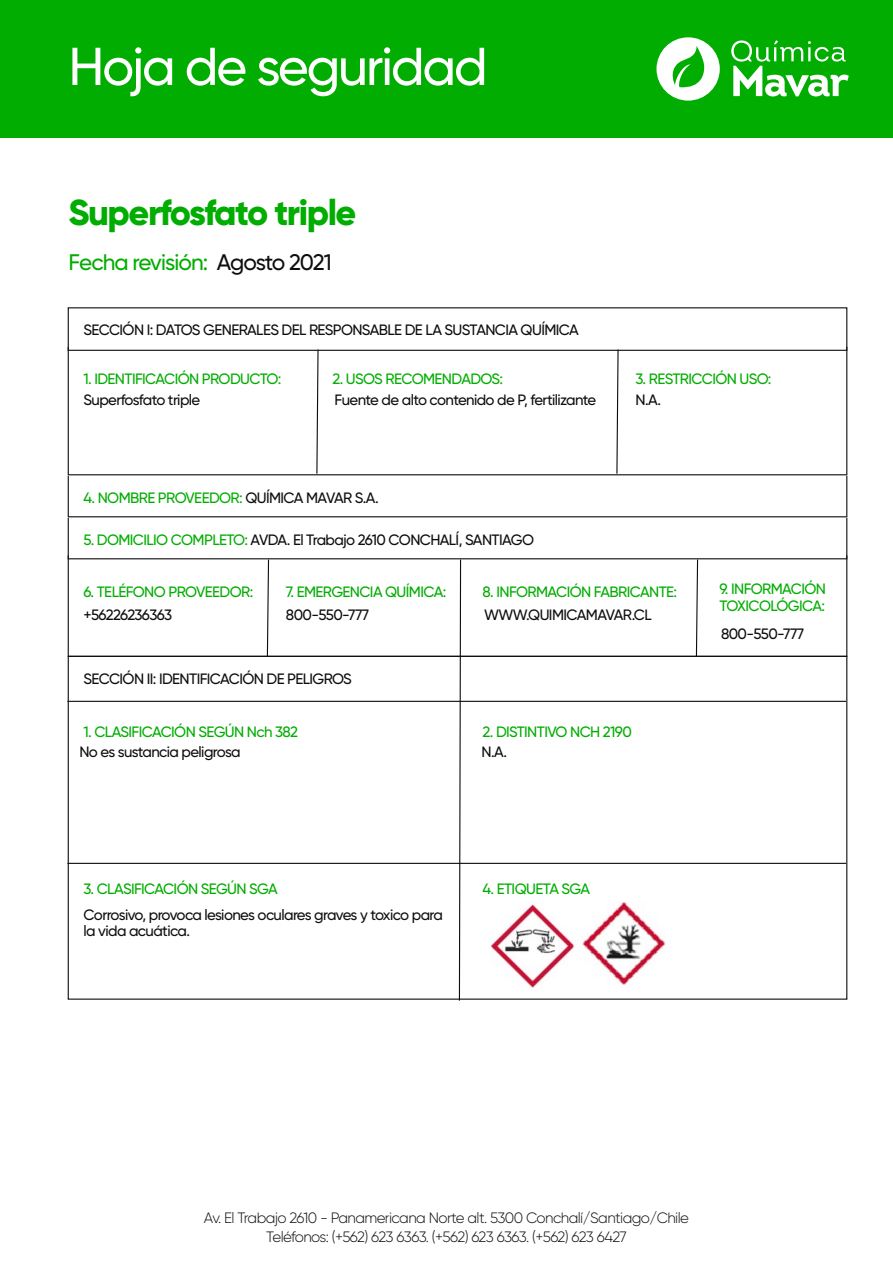
<style>
.page{position:relative;width:893px;height:1263px;background:#fff}
.page>*{position:absolute;margin:0;border:0;box-sizing:border-box;transform-origin:0 0}
.t1{font:500 53.25px "Gilroy";letter-spacing:-.04em;color:#fff}
.t2{font:800 36px "Gilroy";letter-spacing:-.04em;color:#00ad00}
.t3{font:500 22.5px "Gilroy";letter-spacing:-.045em;color:#00ad00}
.t4{font:500 15px/16.5px "Gilroy";letter-spacing:-.04em;color:#0e0e0e}
.t5{font:500 15px/16.5px "Gilroy";letter-spacing:-.04em;color:#00ad00}
.t6{font:300 15px/18.9px "Gilroy";letter-spacing:-.04em;color:#0e0e0e;text-align:center}
.s1{color:#0e0e0e}
.s2{color:#00ad00}
</style>
<div class="page">
<div style="left:0;top:0;width:893px;height:138px;background:#00ad00"></div>
<svg style="left:656px;top:37px;width:64px;height:64px"></svg>
<svg style="left:731px;top:40px;width:118px;height:57px"></svg>
<svg style="left:68px;top:348px;width:779px;height:653px"></svg>
<hr style="left:68px;top:701px;width:778px;height:1px;background:#0e0e0e">
<hr style="left:68px;top:863px;width:778px;height:1px;background:#0e0e0e">
<h1 class="t1" style="left:68px;top:34px;width:421px">Hoja de seguridad</h1>
<h2 class="t2" style="left:68px;top:190px;width:290px">Superfosfato triple</h2>
<h3 class="t3" style="left:68px;top:249px;width:265px">Fecha revisión: <span class="s1">Agosto 2021</span></h3>
<p class="t4" style="left:83px;top:321px;width:497px">SECCIÓN I: DATOS GENERALES DEL RESPONSABLE DE LA SUSTANCIA QUÍMICA</p>
<p class="t5" style="left:83px;top:371px;width:199px">1. IDENTIFICACIÓN PRODUCTO:</p>
<p class="t5" style="left:332px;top:371px;width:172px">2. USOS RECOMENDADOS:</p>
<p class="t4" style="left:83px;top:392px;width:118px">Superfosfato triple</p>
<p class="t4" style="left:335px;top:392px;width:263px">Fuente de alto contenido de P, fertilizante</p>
<p class="t5" style="left:83px;top:489px;width:297px">4. NOMBRE PROVEEDOR: <span class="s1">QUÍMICA MAVAR S.A.</span></p>
<p class="t5" style="left:635px;top:371px;width:138px">3. RESTRICCIÓN USO:</p>
<p class="t4" style="left:635px;top:392px;width:27px">N.A.</p>
<p class="t4" style="left:83px;top:531px;width:452px"><span class="s2">5. DOMICILIO COMPLETO:</span> AVDA. El Trabajo 2610 CONCHALÍ, SANTIAGO</p>
<p class="t5" style="left:83px;top:584px;width:171px">6. TELÉFONO PROVEEDOR:</p>
<p class="t5" style="left:286px;top:584px;width:162px">7. EMERGENCIA QUÍMICA:</p>
<p class="t4" style="left:83px;top:606px;width:90px">+56226236363</p>
<p class="t4" style="left:286px;top:606px;width:85px">800-550-777</p>
<p class="t5" style="left:482px;top:584px;width:196px">8. INFORMACIÓN FABRICANTE:</p>
<p class="t4" style="left:484px;top:606px;width:169px">WWW.QUIMICAMAVAR.CL</p>
<p class="t4" style="left:83px;top:671px;width:270px">SECCIÓN II: IDENTIFICACIÓN DE PELIGROS</p>
<p class="t5" style="left:83px;top:723px;width:216px">1. CLASIFICACIÓN SEGÚN Nch 382</p>
<p class="t5" style="left:482px;top:723px;width:151px">2. DISTINTIVO NCH 2190</p>
<p class="t4" style="left:79px;top:743px;width:163px">No es sustancia peligrosa</p>
<p class="t4" style="left:481px;top:743px;width:27px">N.A.</p>
<p class="t5" style="left:719px;top:581px;width:108px">9. INFORMACIÓN<br>TOXICOLÓGICA:</p>
<p class="t4" style="left:721px;top:626px;width:85px">800-550-777</p>
<p class="t5" style="left:83px;top:881px;width:196px">3. CLASIFICACIÓN SEGÚN SGA</p>
<p class="t5" style="left:482px;top:881px;width:109px">4. ETIQUETA SGA</p>
<p class="t4" style="left:84px;top:906px;width:361px">Corrosivo, provoca lesiones oculares graves y toxico para la vida acuática.</p>
<p class="t6" style="left:204px;top:1208px;width:487px">Av. El Trabajo 2610 - Panamericana Norte alt. 5300 Conchalí/Santiago/Chile<br>Teléfonos: (+562) 623 6363. (+562) 623 6363. (+562) 623 6427</p>
</div>
